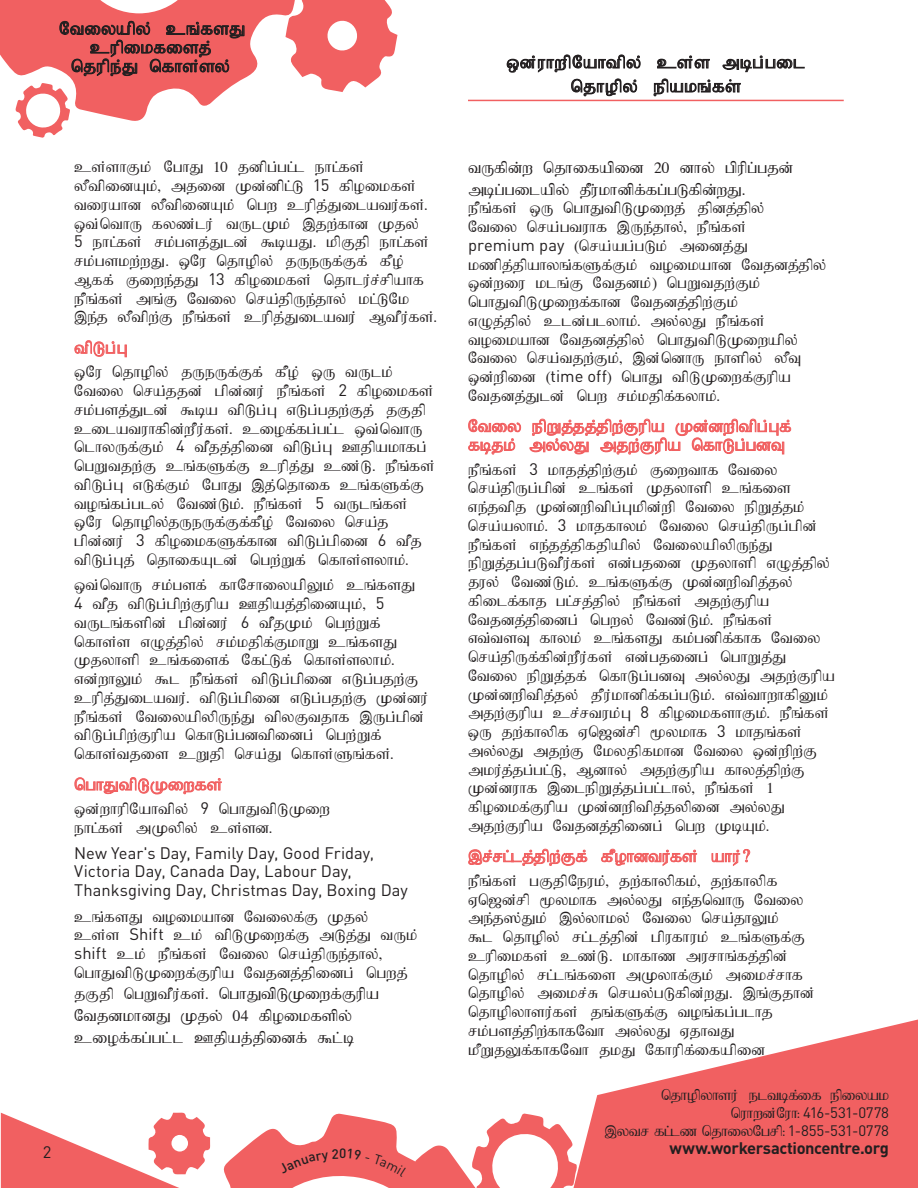
<style>
.page{position:relative;width:918px;height:1188px;background:#fff}
.page>*{position:absolute;margin:0;border:0;box-sizing:border-box;transform-origin:0 0}
.t1{font:19.5px/18.8px "Bamini";letter-spacing:.025em;color:#231f20;text-align:center}
.t2{font:18.75px/18.8px "Bamini";letter-spacing:.005em;color:#f16061}
.t3{font:18px/21.6px "Bamini";color:#231f20}
.t4{font:17.25px/18.8px "Bamini";letter-spacing:.005em;color:#231f20}
.t5{font:16.5px/18.8px "DIN Pro";color:#231f20}
.t6{font:16.5px "Bamini";letter-spacing:-.025em;color:#231f20}
.t7{font:700 16.5px "DIN Pro";letter-spacing:-.025em;color:#231f20}
.t8{font:15px "DIN Pro";letter-spacing:-.015em;color:#231f20}
.s1{font-family:"DIN Pro";font-size:16.5px}
.s2{font-size:17.25px}
.s3{font-family:"Bamini";font-size:16.5px}
.s4{font-family:"DIN Pro";font-size:15px}
</style>
<div class="page">
<svg style="left:577px;top:1020px;width:341px;height:168px;fill:#f16061"></svg>
<svg style="left:74px;top:340px;width:53px;height:17px"></svg>
<svg style="left:75px;top:777px;width:147px;height:17px"></svg>
<svg style="left:468px;top:419px;width:53px;height:13px"></svg>
<svg style="left:468px;top:438px;width:47px;height:17px"></svg>
<svg style="left:529px;top:419px;width:262px;height:36px"></svg>
<svg style="left:468px;top:849px;width:119px;height:17px"></svg>
<svg style="left:601px;top:849px;width:96px;height:17px"></svg>
<svg style="left:712px;top:849px;width:38px;height:17px"></svg>
<svg style="left:507px;top:55px;width:134px;height:18px"></svg>
<svg style="left:657px;top:55px;width:53px;height:14px"></svg>
<svg style="left:723px;top:55px;width:82px;height:17px"></svg>
<svg style="left:571px;top:79px;width:66px;height:17px"></svg>
<hr style="left:468px;top:100px;width:376px;height:1px;background:#f16061">
<svg style="left:0;top:0;width:397px;height:138px"></svg>
<svg style="left:654px;top:79px;width:87px;height:17px"></svg>
<svg style="left:1px;top:1113px;width:576px;height:75px"></svg>
<p class="t1" style="left:59px;top:20px;width:187px">NTIYA PY ; CQ ;FSJ<br>CU PIKFISJ ;<br>NJU PE ;J NFHS ;SY ;</p>
<p class="t4" style="left:74px;top:159px;width:364px">CS ;SHFK ; NGHJ 10 JD PG ;GL;L EHL;FS ;<br>YPT PIDAK ;&gt; MJID KD ;D PL;L <span class="s1">15</span> FPOIKFS ; TIUAHD YPT PIDAK ; NGW CU PJ ;JILATU ;FS ;.<br>XT ;NTHU FYZ ;LU ; TULKK ; ,JW ;FHD KJY ;<br><span class="s1">5</span> EHL;FS ; RK ;GSJ ;JLD ; $BAJ. KPFJP EHL;FS ; RK ;GSKW ;WJ. XNU NJHOPY ; JUEUF ;FF ; FPO ; MFF ; FIWE ;JJ <span class="s1">13</span> FPOIKFS ; NJHLU ;R ;R PAHF EPQ ;FS ; MQ ;F NTIY NRA ;JPUE ;JHY ; KL;LNK<br>,E ;J Y PT PW ;F EPQ ;FS ; CU PJ ;JILATU ; MT PU ;FS ;.</p>
<p class="t2" style="left:74px;top:339px;width:55px">TPLG ;G</p>
<p class="t4" style="left:74px;top:364px;width:365px">XNU NJHOPY ; JUEUF ;FF ; FPO ; XU TULK ; NTIY NRA ;JJD ; G PD ;DU ; EPQ ;FS ; <span class="s1">2</span> FPOIKFS ; RK ;GSJ ;JLD ; $BA T PLG ;G VLG ;GJW ;FJ ; JFJP CILATUHFPD ;W PU ;FS ;. CIOF ;FG ;GL;L XT ;NTHU NLHYUF ;FK ; <span class="s1">4</span> T PJJ ;JPID T PLG ;G CJPAKHFG ; NGWTJW ;F CQ ;FSF ;F CU PJ ;J CZ ;L. EPQ ;FS ; T PLG ;G VLF ;FK ; NGHJ ,J ;NJHIF CQ ;FSF ;F TOQ ;FG ;GLY ; NTZ ;LK ;. EPQ ;FS ; <span class="s1">5</span> TULQ ;FS ; XNU NJHOPY ;JUEUF ;FF ;FPO ; NTIY NRA ;J<br>G PD ;DU ; <span class="s1">3</span> FPOIKFSF ;FHD TPLG ;G PID <span class="s1">6</span> T PJ T PLG ;GJ ; NJHIFALD ; NGW ;WF ; NFHS ;SYHK ;.</p>
<p class="t4" style="left:74px;top:577px;width:359px">XT ;NTHU RK ;GSF ; FHNRHIYA PYK ; CQ ;FSJ<br><span class="s1">4</span> T PJ TPLG ;GPW ;FU PA CJPAJ ;JPIDAK ;&gt; <span class="s1">5<br></span>TULQ ;FS PD ; GPD ;DU ; <span class="s1">6</span> T PJKK ; NGW ;WF ;<br>NFHS ;S VOJ ;JPY ; RK ;KJPF ;FKHW CQ ;FSJ KJYHS P CQ ;FISF ; NFL;LF ; NFHS ;SYHK ;.<br>VD ;WHYK ; $L EPQ ;FS ; T PLG ;G PID VLG ;GJW ;F CU PJ ;JILATU ;. TPLG ;G PID VLG ;GJW ;F KD ;DU ; EPQ ;FS ; NTIYA PYPUE ;J TPYFTJHF ,UG ;G PD ; TPLG ;G PW ;FU PA NFHLG ;GDTPIDG ; NGW ;WF ;<br>NFHS ;TJIS CWJP NRA ;J NFHS ;SQ ;FS ;.</p>
<p class="t2" style="left:74px;top:776px;width:153px">NGHJTPLKIWFS ;</p>
<p class="t4" style="left:74px;top:801px;width:257px">XD ;WHU PNAHTPY ; <span class="s1">9</span> NGHJTPLKIW<br>EHL;FS ; MKYPY ; CS ;SD.</p>
<p class="t5" style="left:74px;top:843px;width:335px">New Year's Day, Family Day, Good Friday,<br>Victoria Day, Canada Day, Labour Day,<br>Thanksgiving Day, Christmas Day, Boxing Day</p>
<p class="t4" style="left:74px;top:908px;width:347px">CQ ;FSJ TOIKAHD NTIYF ;F KJY ;<br>CS ;S <span class="s1">Shift</span> CK ; TPLKIWF ;F MLJ ;J TUK ; <span class="s1">shift</span> CK ; EPQ ;FS ; NTIY NRA ;JPUE ;JHY ;&gt; NGHJTPLKIWF ;FU PA NTJDJ ;JPIDG ; NGWJ ;</p>
<p class="t3" style="left:74px;top:984px;width:306px"><span class="s2">JFJP NGWT PU ;FS ;.</span> NGHJTPLKIWF;FUPA<br>NTJDKHDJ KJY; 04 FPOIKFSPY;<br>CIOF;FG;GL;L CJPAJ;JPIDF; $L;B</p>
<p class="t5" style="left:43px;top:1142px;width:10px">2</p>
<p class="t1" style="left:507px;top:51px;width:300px;line-height:24px">XD ;UHWPNAHT PY ; CS ;S MBG ;GIL<br>NJHOPY ; EPAKQ ;FS</p>
<p class="t3" style="left:468px;top:158px;width:327px">TUFPD;W NJHIFAPID 20 DHY; GPUPG;GJD;<br>MBG;GILAPY; JPU;KHDPF;FG;GLFPD;WJ.</p>
<p class="t4" style="left:468px;top:200px;width:363px">EPQ ;FS ; XU NGHJTPLKIWJ ; JPDJ ;JPY ;<br>NTIY NRA ;GTUHF ,UE ;JHY ;&gt; EPQ ;FS ;<br><span class="s1">premium pay</span> (NRA ;AG ;GLK ; MIDJ ;J<br>KZ PJ ;JPAHYQ ;FSF ;FK ; TOIKAHD NTJDJ ;JPY ; XD ;WIU KLQ ;F NTJDK ;) NGWTJW ;FK ;<br>NGHJT PLKIWF ;FHD NTJDJ ;JPW ;FK ;<br>VOJ ;JPY ; CLD ;GLYHK ;. MY ;YJ EPQ ;FS ; TOIKAHD NTJDJ ;JPY ; NGHJT PLKIWA PY ; NTIY NRA ;TJW ;FK ;&gt; ,D ;NDHU EHS PY ; YPT XD ;WPID (<span class="s1">time off</span>) NGHJ T PLKIWF ;FU PA NTJDJ ;JLD ; NGW RK ;KJPF ;FYHK ;.</p>
<p class="t2" style="left:468px;top:418px;width:328px">NTIY EPWJ ;JJ ;JPW ;FU PA KD ;DWPTPG ;GF ;<br>FBJK ; MY ;YJ MJW ;FU PA NFHLG ;GDT</p>
<p class="t4" style="left:468px;top:461px;width:368px">EPQ ;FS ; <span class="s1">3</span> KHJJ ;JPW ;FK ; FIWTHF NTIY<br>NRA ;JPUG ;G PD ; CQ ;FS ; KJYHS P CQ ;FIS<br>VE ;JTPJ KD ;DWPTPG ;GKPD ;WP NTIY EPWJ ;JK ; NRA ;AYHK ;. <span class="s1">3</span> KHJFHYK ; NTIY NRA ;JPUG ;G PD ; EPQ ;FS ; VE ;JJ ;JPFJPA PY ; NTIYA PYPUE ;J<br>EPWJ ;JG ;GLT PU ;FS ; VD ;GJID KJYHS P VOJ ;JPY ; JUY ; NTZ ;LK ;. CQ ;FSF ;F KD ;DWPT PJ ;JY ; FPILF ;FHJ GL;RJ ;JPY ; EPQ ;FS ; MJW ;FU PA<br>NTJDJ ;JPIDG ; NGWY ; NTZ ;LK ;. EPQ ;FS ;<br>VT ;TST FHYK ; CQ ;FSJ FK ;GD PF ;FHF NTIY NRA ;JPUF ;FPD ;W PU ;FS ; VD ;GJIDG ; NGHWJ ;J NTIY EPWJ ;JF ; NFHLG ;GDT MY ;YJ MJW ;FU PA KD ;DWPT PJ ;JY ; JPU ;KHD PF ;FG ;GLK ;. VT ;THWHFPDK ; MJW ;FU PA CR ;RTUK ;G <span class="s1">8</span> FPOIKFSHFK ;. EPQ ;FS ; XU JW ;FHYPF VN[D ;R P %YKHF <span class="s1">3</span> KHJQ ;FS ; MY ;YJ MJW ;F NKYJPFKHD NTIY XD ;WPW ;F MKU ;J ;JG ;GL;L&gt; MDHY ; MJW ;FU PA FHYJ ;JPW ;F KD ;DUHF ,ILEPWJ ;JG ;GL;LHY ;&gt; EPQ ;FS ; 1<br>FPOIKF ;FU PA KD ;DWPT PJ ;JYPID MY ;YJ<br>MJW ;FU PA NTJDJ ;JPIDG ; NGW KBAK ;.</p>
<p class="t2" style="left:468px;top:848px;width:282px">,R ;RL;LJ ;JPW ;FF ; FPOHDTU ;FS ; AHU ;?</p>
<p class="t4" style="left:468px;top:872px;width:350px">EPQ ;FS ; GFJPNEUK ;&gt; JW ;FHYPFK ;&gt; JW ;FHYPF VN[D ;R P %YKHF MY ;YJ VE ;JNTHU NTIY ME ;J] ;JK ; ,Y ;YHKY ; NTIY NRA ;JHYK ;<br>$L NJHOPY ; RL;LJ ;JPD ; G PUFHUK ; CQ ;FSF ;F CU PIKFS ; CZ ;L. KHFHZ MURHQ ;FJ ;JPD ; NJHOPY ; RL;LQ ;FIS MKYHF ;FK ; MIKR ;RHF NJHOPY ; MIKR ;R NRAY ;GLFPD ;WJ. ,Q ;FJHD ; NJHOPYHSU ;FS ; JQ ;FSF ;F TOQ ;FG ;GLHJ<br>RK ;GSJ ;JPW ;FHFNTH MY ;YJ VJHTJ<br>KPWJYF ;FHFNTH JKJ NFHU PF ;IFA PID</p>
<p class="t6" style="left:661px;top:1088px;width:230px">NJHOPYHSU ; ELTBF ;IF EPIYAK</p>
<p class="t8" style="left:731px;top:1102px;width:160px"><span class="s3">NUHWD ;NUH:</span> 416-531-0778</p>
<p class="t6" style="left:605px;top:1124px;width:286px">,YTR FL;LZ NJHIYNGR P: <span class="s4">1-855-531-0778</span></p>
<p class="t7" style="left:670px;top:1136px;width:221px">www.workersactioncentre.org</p>
</div>
